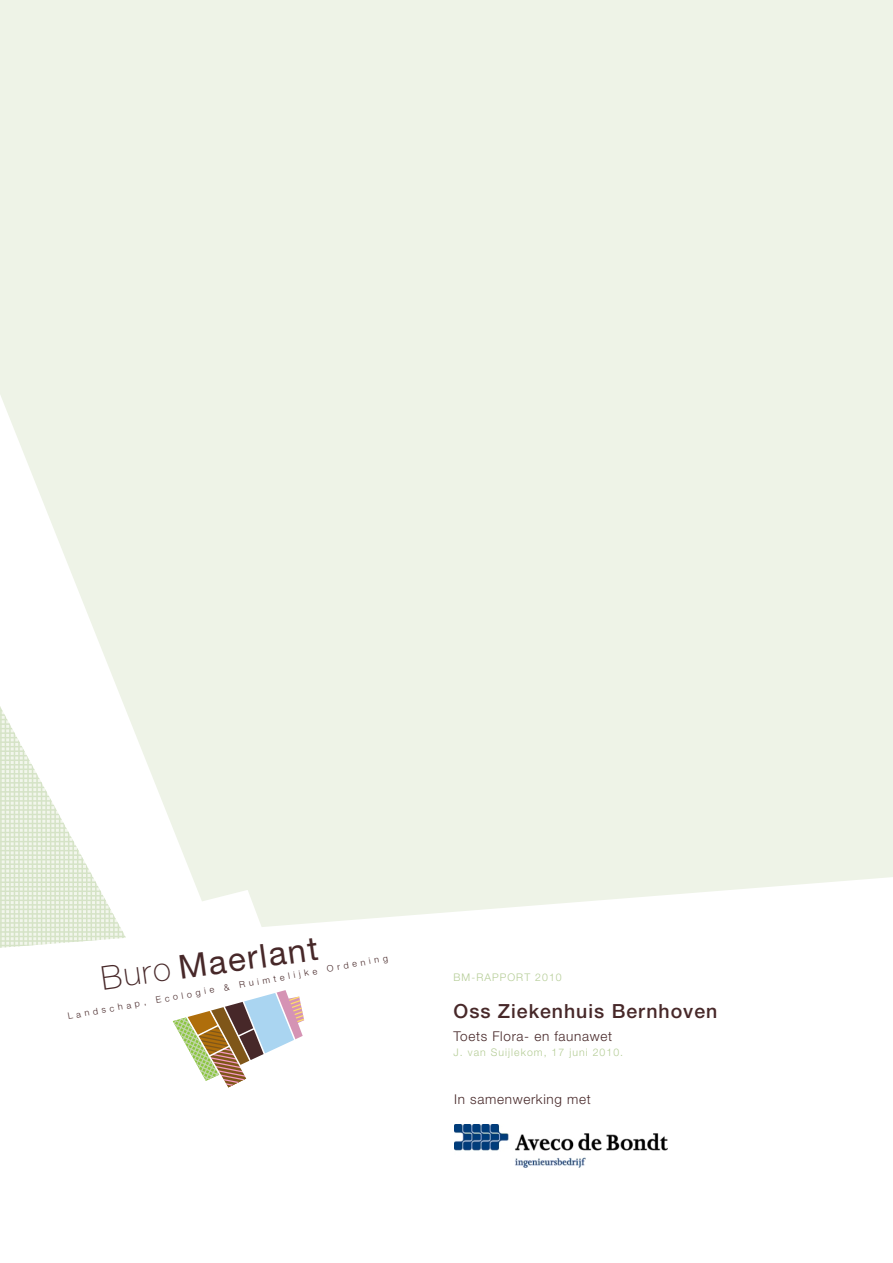
<style>
.page{position:relative;width:893px;height:1263px;background:#fff}
.page>*{position:absolute;margin:0;border:0;box-sizing:border-box;transform-origin:0 0}
.t1{font:33px "Helvetica Neue LT Pro";color:#472829}
.t2{font:500 19.5px "Helvetica Neue LT Pro";letter-spacing:.05em;color:#472829}
.t3{font:300 13.5px "Helvetica Neue LT Pro";letter-spacing:.05em;color:#472829}
.bijschrift{font:300 10.5px "Helvetica Neue LT Pro";letter-spacing:.1em;color:#b4cc95}
.t4{font:300 9px "Helvetica Neue LT Pro";color:#472829}
.s1{font-weight:100}
</style>
<div class="page">
<div style="left:0;top:0;width:893px;height:927px;background:#eef3e7"></div>
<svg style="left:173px;top:990px;width:131px;height:98px"></svg>
<svg style="left:0;top:659px;width:126px;height:289px"></svg>
<img style="left:455px;top:1125px;width:212px;height:42px">
<p class="t1" style="left:98px;top:959px;width:220px;rotate:-8deg"><span class="s1">Buro</span> Maerlant</p>
<p class="t4" style="left:67px;top:1010px;width:327px;rotate:-10deg">Landschap, Ecologie &amp; Ruimtelijke Ordening</p>
<p class="bijschrift" style="left:454px;top:971px;width:110px">BM-RAPPORT 2010</p>
<p class="t2" style="left:454px;top:1000px;width:265px">Oss Ziekenhuis Bernhoven</p>
<p class="t3" style="left:454px;top:1028px;width:160px">Toets Flora- en faunawet</p>
<p class="bijschrift" style="left:454px;top:1046px;width:171px">J. van Suijlekom, 17 juni 2010.</p>
<p class="t3" style="left:454px;top:1090px;width:138px">In samenwerking met</p>
</div>
